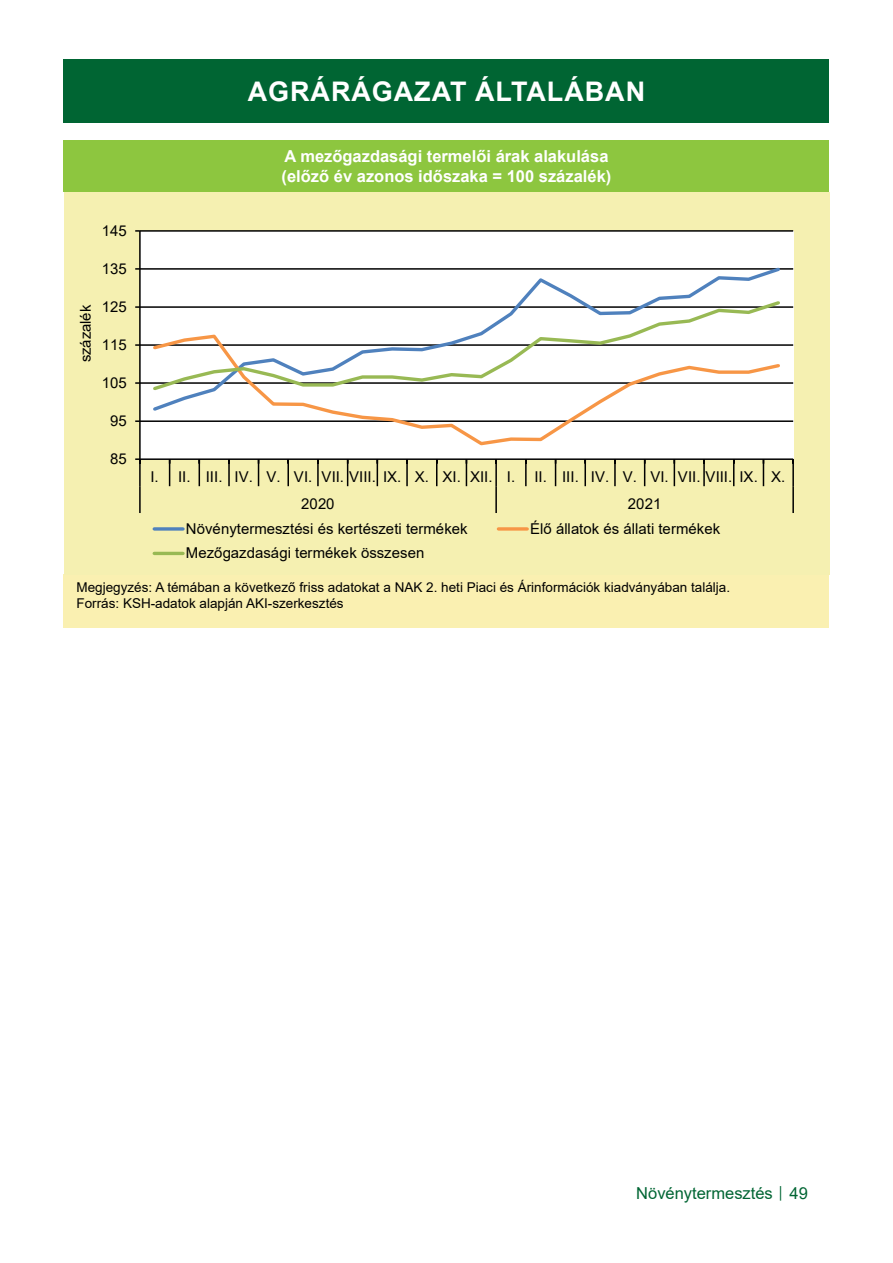
<style>
.page{position:relative;width:893px;height:1263px;background:#fff}
.page>*{position:absolute;margin:0;border:0;box-sizing:border-box;transform-origin:0 0}
.Cím_01{font:700 27px "Arial";letter-spacing:.035em;color:#fff}
.Tablazat_cime{font:700 16.5px "Arial";color:#fff}
.t1{font:16.5px "Arial";color:#006533}
.t2{font:15px "Arial";color:#000}
.Tablazat_forrasa{font:13.5px "Arial";color:#000}
.s1{font-size:12px}
</style>
<div class="page">
<div style="left:64px;top:60px;width:765px;height:63px;background:#006533"></div>
<div style="left:64px;top:574px;width:765px;height:54px;background:#faf0b1"></div>
<div style="left:64px;top:140px;width:765px;height:51px;background:#8dc63f"></div>
<div style="left:65px;top:192px;width:765px;height:383px;background:#f5f0b1"></div>
<div style="left:140px;top:231px;width:653px;height:228px;background:#fff"></div>
<hr style="left:140px;top:420px;width:653px;height:2px;background:#000">
<hr style="left:140px;top:382px;width:653px;height:2px;background:#000">
<hr style="left:140px;top:344px;width:653px;height:2px;background:#000">
<hr style="left:140px;top:306px;width:653px;height:2px;background:#000">
<hr style="left:140px;top:268px;width:653px;height:2px;background:#000">
<hr style="left:140px;top:230px;width:653px;height:2px;background:#000">
<hr style="left:139px;top:231px;width:2px;height:228px;background:#000">
<hr style="left:140px;top:458px;width:653px;height:2px;background:#000">
<hr style="left:139px;top:459px;width:2px;height:27px;background:#000">
<svg style="left:169px;top:460px;width:1px;height:26px"></svg>
<svg style="left:199px;top:460px;width:1px;height:26px"></svg>
<hr style="left:228px;top:459px;width:2px;height:27px;background:#000">
<svg style="left:258px;top:460px;width:1px;height:26px"></svg>
<hr style="left:287px;top:459px;width:2px;height:27px;background:#000">
<hr style="left:317px;top:459px;width:2px;height:27px;background:#000">
<svg style="left:347px;top:460px;width:1px;height:26px"></svg>
<svg style="left:377px;top:460px;width:1px;height:26px"></svg>
<hr style="left:406px;top:459px;width:2px;height:27px;background:#000">
<svg style="left:436px;top:460px;width:1px;height:26px"></svg>
<svg style="left:466px;top:460px;width:1px;height:26px"></svg>
<hr style="left:495px;top:459px;width:2px;height:27px;background:#000">
<hr style="left:525px;top:459px;width:2px;height:27px;background:#000">
<svg style="left:555px;top:460px;width:1px;height:26px"></svg>
<hr style="left:584px;top:459px;width:2px;height:27px;background:#000">
<hr style="left:614px;top:459px;width:2px;height:27px;background:#000">
<svg style="left:644px;top:460px;width:1px;height:26px"></svg>
<svg style="left:674px;top:460px;width:1px;height:26px"></svg>
<hr style="left:703px;top:459px;width:2px;height:27px;background:#000">
<svg style="left:733px;top:460px;width:1px;height:26px"></svg>
<svg style="left:763px;top:460px;width:1px;height:26px"></svg>
<hr style="left:792px;top:459px;width:2px;height:27px;background:#000">
<hr style="left:139px;top:486px;width:2px;height:27px;background:#000">
<hr style="left:495px;top:486px;width:2px;height:27px;background:#000">
<hr style="left:792px;top:486px;width:2px;height:27px;background:#000">
<svg style="left:150px;top:267px;width:633px;height:117px"></svg>
<svg style="left:151px;top:393px;width:631px;height:53px"></svg>
<svg style="left:151px;top:299px;width:632px;height:94px"></svg>
<svg style="left:154px;top:527px;width:29px;height:4px"></svg>
<svg style="left:498px;top:527px;width:29px;height:4px"></svg>
<hr style="left:154px;top:552px;width:29px;height:3px;background:#98b954">
<p class="Cím_01" style="left:248px;top:73px;width:399px">AGRÁRÁGAZAT ÁLTALÁBAN</p>
<p class="t2" style="left:75px;top:362px;width:59px;rotate:-90deg">százalék</p>
<p class="t2" style="left:102px;top:220px;width:27px">145</p>
<p class="t2" style="left:102px;top:258px;width:27px">135</p>
<p class="t2" style="left:102px;top:296px;width:27px">125</p>
<p class="t2" style="left:102px;top:334px;width:27px">115</p>
<p class="t2" style="left:102px;top:372px;width:27px">105</p>
<p class="t2" style="left:110px;top:410px;width:18px">95</p>
<p class="t2" style="left:110px;top:448px;width:18px">85</p>
<p class="Tablazat_cime" style="left:284px;top:145px;width:326px">A mezőgazdasági termelői árak alakulása</p>
<p class="Tablazat_cime" style="left:282px;top:164px;width:331px">(előző év azonos időszaka = 100 százalék)</p>
<p class="t2" style="left:151px;top:466px;width:366px">I. II. III. IV. V. VI. VII. VIII. IX. X. XI. XII. I.</p>
<p class="t2" style="left:534px;top:466px;width:252px">II. III. IV. V. VI. VII. VIII. IX. X.</p>
<p class="t2" style="left:301px;top:493px;width:35px">2020</p>
<p class="t2" style="left:628px;top:493px;width:35px">2021</p>
<p class="t2" style="left:186px;top:518px;width:283px">Növénytermesztési és kertészeti termékek</p>
<p class="t2" style="left:530px;top:518px;width:191px">Élő állatok és állati termékek</p>
<p class="t2" style="left:186px;top:542px;width:240px">Mezőgazdasági termékek összesen</p>
<p class="Tablazat_forrasa" style="left:77px;top:578px;width:655px">Megjegyzés: A témában a következő friss adatokat a NAK 2. heti Piaci és Árinformációk kiadványában találja.</p>
<p class="Tablazat_forrasa" style="left:77px;top:594px;width:269px">Forrás: KSH-adatok alapján AKI-szerkesztés</p>
<p class="t1" style="left:636px;top:1182px;width:173px">Növénytermesztés <span class="s1">│</span> 49</p>
</div>
